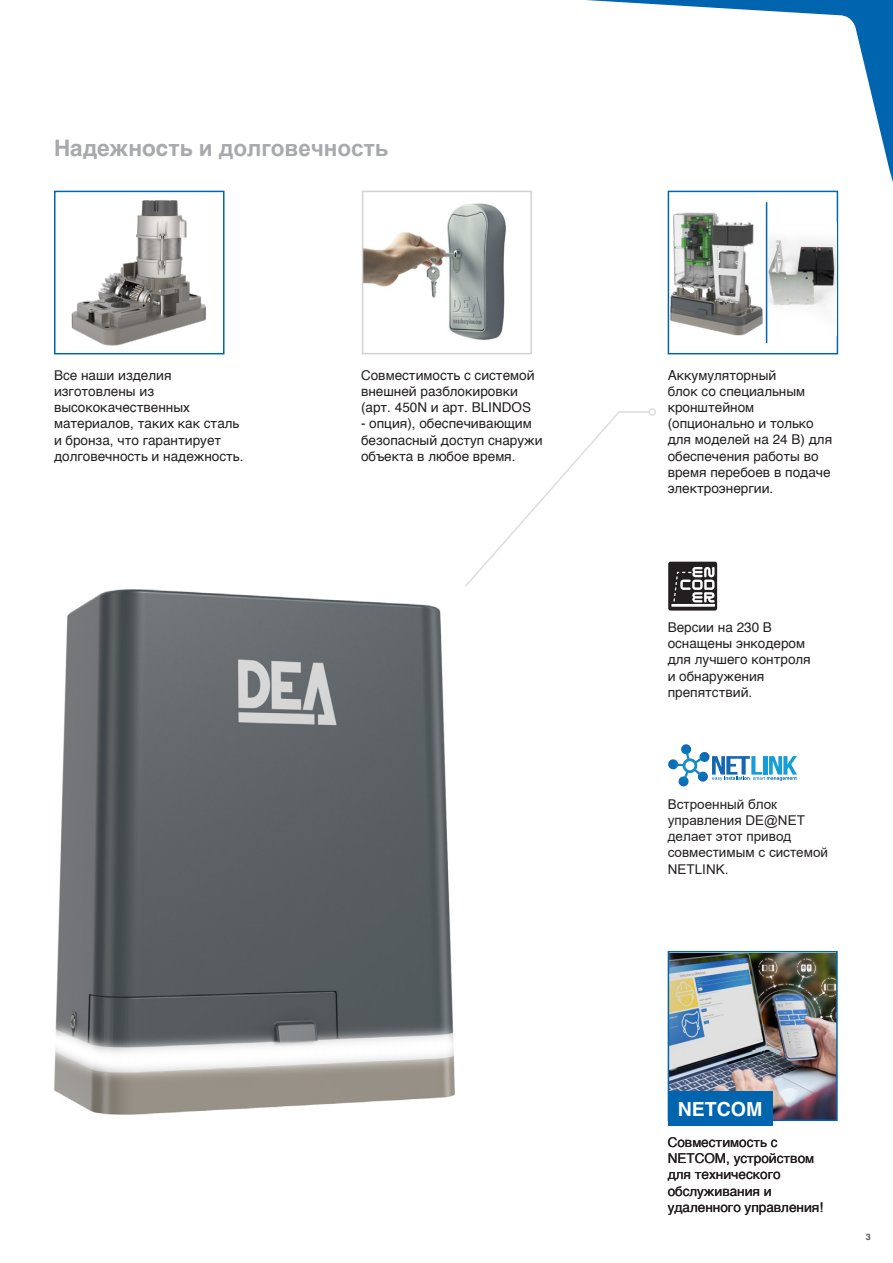
<style>
.page{position:relative;width:893px;height:1263px;background:#fff}
.page>*{position:absolute;margin:0;border:0;box-sizing:border-box;transform-origin:0 0}
.TITOLO_FAMIGLIA_MOTORI__per_INDEX{font:700 22.5px "Arial";color:#a8a9ad}
.t1{font:700 19.5px "Helvetica";color:#fff}
.VOLTAGGI__ex__Motore_in_230V_ecc{font:13.5px/16.2px "Helvetica";color:#231f20}
.DESCRIZIONE_HIGHLIGHTS{font:13.5px/16.2px "Helvetica";color:#231f20}
.t2{font:13.5px/16.2px "Arial";color:#231f20}
.t3{font:700 9px "Helvetica";color:#57585a}
.s1{font-family:"Helvetica"}
</style>
<div class="page">
<svg style="left:372px;top:0;width:521px;height:230px"></svg>
<img style="left:71px;top:200px;width:135px;height:146px">
<div style="left:54px;top:191px;width:171px;height:163px;border:2px solid #0065ae"></div>
<img style="left:671px;top:194px;width:164px;height:149px">
<div style="left:668px;top:191px;width:170px;height:163px;border:2px solid #0065ae"></div>
<img style="left:54px;top:589px;width:401px;height:526px">
<img style="left:365px;top:194px;width:164px;height:146px">
<div style="left:362px;top:191px;width:170px;height:163px;border:2px solid #d1d2d4"></div>
<img style="left:768px;top:223px;width:68px;height:113px">
<svg style="left:668px;top:744px;width:129px;height:43px"></svg>
<hr style="left:766px;top:202px;width:1px;height:141px;background:#0065ae">
<div style="left:668px;top:562px;width:49px;height:48px;background:#231f20;border-radius:2px"></div>
<hr style="left:671px;top:604px;width:44px;height:3px;background:#fff">
<svg style="left:673px;top:567px;width:41px;height:35px"></svg>
<svg style="left:465px;top:411px;width:183px;height:175px"></svg>
<div style="left:648px;top:408px;width:8px;height:8px;border:2px solid #dcdddf;border-radius:50%"></div>
<img style="left:671px;top:954px;width:164px;height:164px">
<div style="left:668px;top:951px;width:170px;height:170px;border:2px solid #0065ae"></div>
<div style="left:668px;top:1091px;width:104px;height:35px;background:#0065ae"></div>
<p class="TITOLO_FAMIGLIA_MOTORI__per_INDEX" style="left:54px;top:132px;width:336px"><span class="s1">Надежность</span> и долговечность</p>
<p class="VOLTAGGI__ex__Motore_in_230V_ecc" style="left:54px;top:367px;width:191px">Все наши изделия изготовлены из высококачественных материалов, таких как сталь и бронза, что гарантирует долговечность и надежность.</p>
<p class="VOLTAGGI__ex__Motore_in_230V_ecc" style="left:361px;top:367px;width:175px">Совместимость с системой внешней разблокировки (арт. 450N и арт. BLINDOS</p>
<p class="VOLTAGGI__ex__Motore_in_230V_ecc" style="left:361px;top:416px;width:183px">- опция), обеспечивающим безопасный доступ снаружи объекта в любое время.</p>
<p class="VOLTAGGI__ex__Motore_in_230V_ecc" style="left:668px;top:367px;width:166px">Аккумуляторный<br>блок со специальным кронштейном (опционально и только для моделей на 24 В) для обеспечения работы во время перебоев в подаче электроэнергии.</p>
<p class="VOLTAGGI__ex__Motore_in_230V_ecc" style="left:668px;top:620px;width:145px">Версии на 230 В оснащены энкодером для лучшего контроля и обнаружения препятствий.</p>
<p class="t2" style="left:668px;top:796px;width:162px">Встроенный блок управления DE@NET делает этот привод совместимым с системой<br>NETLINK.</p>
<p class="t1" style="left:678px;top:1097px;width:86px">NETCOM</p>
<p class="DESCRIZIONE_HIGHLIGHTS" style="left:668px;top:1134px;width:157px">Совместимость с<br>NETCOM, устройством для технического обслуживания и удаленного управления!</p>
<p class="t3" style="left:866px;top:1232px;width:7px">3</p>
</div>
